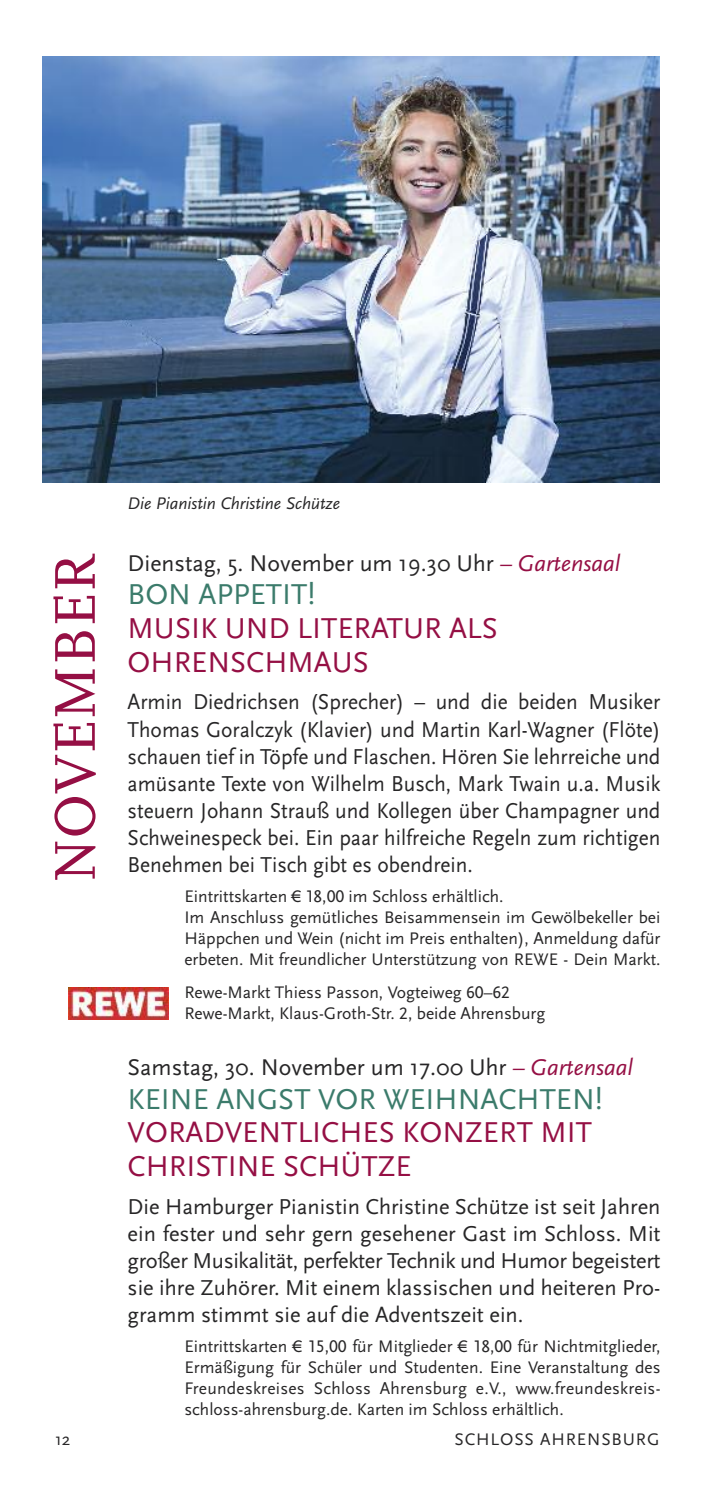
<style>
.page{position:relative;width:702px;height:1489px;background:#fff}
.page>*{position:absolute;margin:0;border:0;box-sizing:border-box;transform-origin:0 0}
.t1{font:60px "FF Scala";color:#950f44}
.t2{font:30px/33.8px "Scala Sans";color:#950f44}
.t3{font:30px "Scala Sans";color:#3b7b6b}
.t4{font:23.75px "Scala Sans";color:#272627}
.t5{font:22.5px/27px "Scala Sans LF";color:#272627;text-align:justify;scale:.95 1}
.t6{font:22.5px/27px "Scala Sans LF";color:#272627;text-align:justify}
.t7{font:17.5px/21px "Scala Sans LF";color:#272627}
.t8{font:italic 17.5px "Scala Sans LF";color:#272627}
.t9{font:17.5px "Scala Sans";letter-spacing:.05em;color:#272627}
.s1{font-family:"Scala Sans LF";font-style:italic;color:#950f44}
</style>
<div class="page">
<img style="left:43px;top:57px;width:616px;height:425px">
<img style="left:69px;top:987px;width:100px;height:32px">
<h1 class="t1" style="left:39px;top:882px;width:331px;rotate:-90deg">NOVEMBER</h1>
<p class="t8" style="left:128px;top:495px;width:214px">Die Pianistin Christine Schütze</p>
<h3 class="t4" style="left:128px;top:551px;width:494px">Dienstag, 5. November um 19.30 Uhr <span class="s1">– Gartensaal</span></h3>
<h2 class="t3" style="left:128px;top:579px;width:189px">BON APPETIT!</h2>
<h2 class="t2" style="left:128px;top:612px;width:371px">MUSIK UND LITERATUR ALS<br>OHRENSCHMAUS</h2>
<p class="t5" style="left:128px;top:689px;width:562px">Armin Diedrichsen (Sprecher) – und die beiden Musiker Thomas Goralczyk (Klavier) und Martin Karl-Wagner (Flöte) schauen tief in Töpfe und Flaschen. Hören Sie lehrreiche und amüsante Texte von Wilhelm Busch, Mark Twain u.a. Musik steuern Johann Strauß und Kollegen über Champagner und Schweinespeck bei. Ein paar hilfreiche Regeln zum richtigen Benehmen bei Tisch gibt es obendrein.</p>
<p class="t7" style="left:184px;top:886px;width:477px">Eintrittskarten € 18,00 im Schloss erhältlich.<br>Im Anschluss gemütliches Beisammensein im Gewölbekeller bei Häppchen und Wein (nicht im Preis enthalten), Anmeldung dafür erbeten. Mit freundlicher Unterstützung von REWE - Dein Markt.</p>
<p class="t7" style="left:184px;top:982px;width:362px">Rewe-Markt Thiess Passon, Vogteiweg 60–62<br>Rewe-Markt, Klaus-Groth-Str. 2, beide Ahrensburg</p>
<h3 class="t4" style="left:128px;top:1055px;width:507px">Samstag, 30. November um 17.00 Uhr <span class="s1">– Gartensaal</span></h3>
<h2 class="t3" style="left:128px;top:1083px;width:476px">KEINE ANGST VOR WEIHNACHTEN!</h2>
<h2 class="t2" style="left:128px;top:1116px;width:466px">VORADVENTLICHES KONZERT MIT<br>CHRISTINE SCHÜTZE</h2>
<p class="t6" style="left:128px;top:1193px;width:534px">Die Hamburger Pianistin Christine Schütze ist seit Jahren ein fester und sehr gern gesehener Gast im Schloss. Mit großer Musikalität, perfekter Technik und Humor begeistert sie ihre Zuhörer. Mit einem klassischen und heiteren Pro&shy;gramm stimmt sie auf die Adventszeit ein.</p>
<p class="t7" style="left:184px;top:1336px;width:477px;text-align:justify">Eintrittskarten € 15,00 für Mitglieder € 18,00 für Nichtmitglieder, Ermäßigung für Schüler und Studenten. Eine Veranstaltung des Freundeskreises Schloss Ahrensburg e.V., www.freundeskreis&shy;schloss-ahrensburg.de. Karten im Schloss erhältlich.</p>
<p class="t9" style="left:55px;top:1430px;width:17px">12</p>
<p class="t9" style="left:454px;top:1430px;width:206px">SCHLOSS AHRENSBURG</p>
</div>
